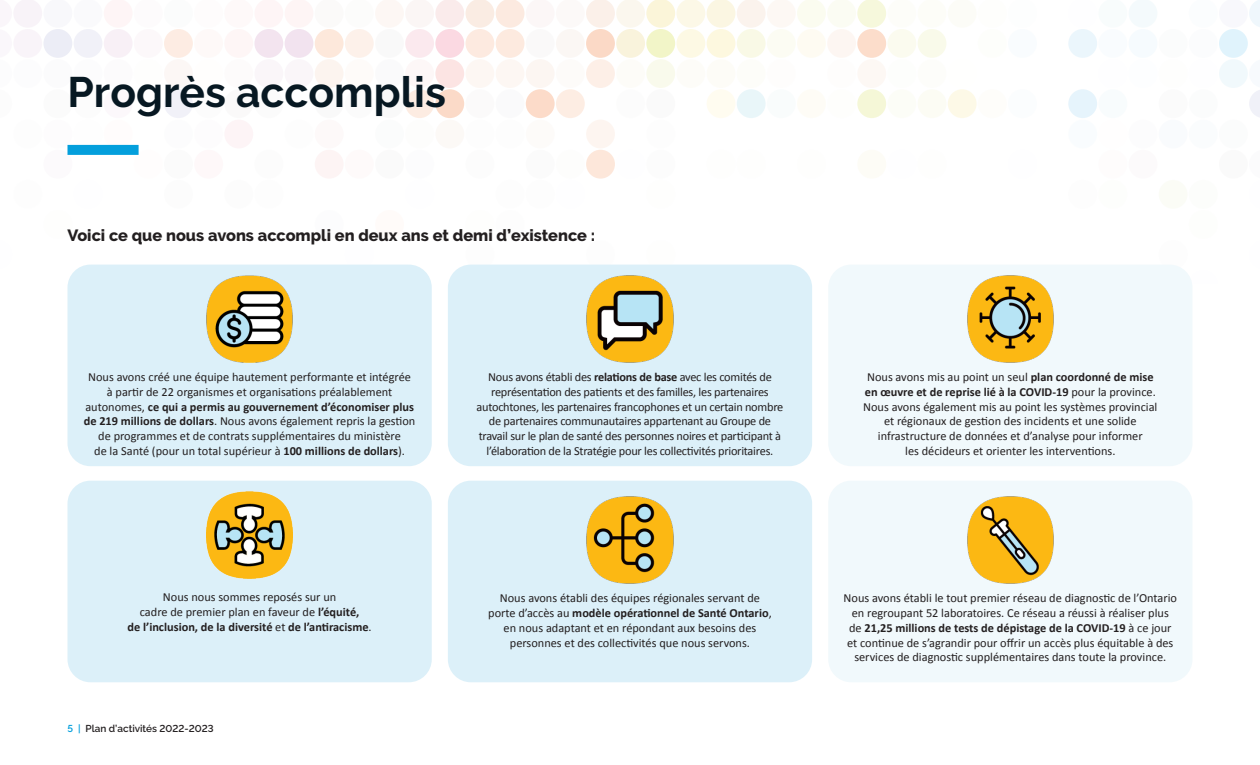
<style>
.page{position:relative;width:1260px;height:765px;background:#fff}
.page>*{position:absolute;margin:0;border:0;box-sizing:border-box;transform-origin:0 0}
.t1{font:42.5px "Raleway modified Bold";color:#071822}
.t2{font:800 16.25px "Raleway";color:#231f20}
.Bullets_NO_HYPHENS{font:12.38px/14.8px "Calibri";color:#231f20;text-align:center}
.Bullets_NO_HYPHENS-2{font:12.38px/14.8px "Calibri";letter-spacing:-.02em;color:#231f20;text-align:center}
.t3{font:700 10px "Raleway modified Semi";color:#231f20}
.s1{font-weight:700}
.s2{color:#049fdc}
</style>
<div class="page">
<div style="left:1219px;top:29px;width:29px;height:29px;background:#e0f3fc;border-radius:50%"></div>
<div style="left:1159px;top:29px;width:29px;height:29px;background:#fbfcfc;border-radius:50%"></div>
<div style="left:1189px;top:89px;width:29px;height:29px;background:#fbfcfc;border-radius:50%"></div>
<div style="left:1159px;top:89px;width:29px;height:29px;background:#fbfbfb;border-radius:50%"></div>
<svg style="left:1249px;top:90px;width:11px;height:27px"></svg>
<div style="left:1159px;top:59px;width:29px;height:29px;background:#fcfcfb;border-radius:50%"></div>
<div style="left:1159px;top:240px;width:29px;height:29px;background:#f9f9f9;border-radius:50%"></div>
<div style="left:646px;top:240px;width:29px;height:29px;background:#fcfcfb;border-radius:50%"></div>
<div style="left:586px;top:240px;width:29px;height:29px;background:#fafbfb;border-radius:50%"></div>
<div style="left:466px;top:240px;width:28px;height:29px;background:#fafbfb;border-radius:50%"></div>
<div style="left:1189px;top:210px;width:29px;height:29px;background:#fbfcf6;border-radius:50%"></div>
<div style="left:466px;top:210px;width:28px;height:29px;background:#fcfcfb;border-radius:50%"></div>
<div style="left:496px;top:210px;width:29px;height:29px;background:#fafbfb;border-radius:50%"></div>
<div style="left:375px;top:210px;width:29px;height:29px;background:#fffbf9;border-radius:50%"></div>
<div style="left:918px;top:150px;width:29px;height:29px;background:#fcfcfb;border-radius:50%"></div>
<div style="left:857px;top:150px;width:29px;height:29px;background:#fdfcf6;border-radius:50%"></div>
<div style="left:797px;top:150px;width:29px;height:29px;background:#fcfcfb;border-radius:50%"></div>
<div style="left:737px;top:150px;width:29px;height:29px;background:#fcfcfb;border-radius:50%"></div>
<div style="left:707px;top:150px;width:29px;height:29px;background:#fcfcfb;border-radius:50%"></div>
<div style="left:586px;top:150px;width:29px;height:29px;background:#fde7da;border-radius:50%"></div>
<div style="left:526px;top:150px;width:29px;height:29px;background:#fbfbfb;border-radius:50%"></div>
<div style="left:466px;top:150px;width:28px;height:29px;background:#f6f7f7;border-radius:50%"></div>
<div style="left:405px;top:150px;width:29px;height:29px;background:#f7f8f9;border-radius:50%"></div>
<div style="left:375px;top:150px;width:29px;height:29px;background:#fafafa;border-radius:50%"></div>
<div style="left:646px;top:120px;width:29px;height:28px;background:#fafbfa;border-radius:50%"></div>
<div style="left:586px;top:120px;width:29px;height:28px;background:#fdf5f0;border-radius:50%"></div>
<div style="left:526px;top:120px;width:29px;height:28px;background:#fdfbf9;border-radius:50%"></div>
<div style="left:466px;top:120px;width:28px;height:28px;background:#f9f9f9;border-radius:50%"></div>
<div style="left:405px;top:120px;width:29px;height:28px;background:#faf9f7;border-radius:50%"></div>
<div style="left:496px;top:120px;width:29px;height:28px;background:#f9f9f9;border-radius:50%"></div>
<div style="left:435px;top:120px;width:29px;height:28px;background:#fcf9f6;border-radius:50%"></div>
<div style="left:375px;top:120px;width:29px;height:28px;background:#fbfcfc;border-radius:50%"></div>
<div style="left:646px;top:180px;width:29px;height:29px;background:#fcfcfb;border-radius:50%"></div>
<div style="left:526px;top:180px;width:29px;height:29px;background:#f9f9f9;border-radius:50%"></div>
<div style="left:496px;top:180px;width:29px;height:29px;background:#f9f9f9;border-radius:50%"></div>
<div style="left:345px;top:150px;width:29px;height:29px;background:#fefafa;border-radius:50%"></div>
<div style="left:315px;top:150px;width:29px;height:29px;background:#fdf4f4;border-radius:50%"></div>
<div style="left:254px;top:150px;width:29px;height:29px;background:#f6f7f7;border-radius:50%"></div>
<div style="left:194px;top:150px;width:29px;height:29px;background:#fef8f9;border-radius:50%"></div>
<div style="left:164px;top:150px;width:29px;height:29px;background:#fbfbfb;border-radius:50%"></div>
<div style="left:134px;top:150px;width:29px;height:29px;background:#fffbf9;border-radius:50%"></div>
<div style="left:44px;top:150px;width:28px;height:29px;background:#fcfafc;border-radius:50%"></div>
<div style="left:315px;top:120px;width:29px;height:28px;background:#fdf9f9;border-radius:50%"></div>
<div style="left:285px;top:120px;width:29px;height:28px;background:#fafbfb;border-radius:50%"></div>
<div style="left:224px;top:120px;width:29px;height:28px;background:#fdf4f6;border-radius:50%"></div>
<div style="left:164px;top:120px;width:29px;height:28px;background:#f7f8f9;border-radius:50%"></div>
<div style="left:44px;top:120px;width:28px;height:28px;background:#faf6fa;border-radius:50%"></div>
<div style="left:13px;top:120px;width:29px;height:28px;background:#faf9fb;border-radius:50%"></div>
<div style="left:254px;top:180px;width:29px;height:29px;background:#f9f9f9;border-radius:50%"></div>
<div style="left:224px;top:180px;width:29px;height:29px;background:#f6f7f7;border-radius:50%"></div>
<div style="left:164px;top:180px;width:29px;height:29px;background:#f6f7f7;border-radius:50%"></div>
<div style="left:13px;top:180px;width:29px;height:29px;background:#fafbfb;border-radius:50%"></div>
<div style="left:646px;top:150px;width:29px;height:29px;background:#f6f7f7;border-radius:50%"></div>
<div style="left:315px;top:210px;width:29px;height:29px;background:#f7f8f9;border-radius:50%"></div>
<div style="left:44px;top:210px;width:28px;height:29px;background:#fcfcfb;border-radius:50%"></div>
<div style="left:1189px;top:120px;width:29px;height:29px;background:#fafcfd;border-radius:50%"></div>
<div style="left:1159px;top:120px;width:29px;height:29px;background:#f9fbfd;border-radius:50%"></div>
<div style="left:1129px;top:120px;width:28px;height:29px;background:#f7f6fa;border-radius:50%"></div>
<div style="left:1068px;top:120px;width:29px;height:29px;background:#f9fcfe;border-radius:50%"></div>
<div style="left:1189px;top:29px;width:29px;height:29px;background:#fbfcfd;border-radius:50%"></div>
<div style="left:194px;top:120px;width:29px;height:28px;background:#fbf7fa;border-radius:50%"></div>
<div style="left:1189px;top:180px;width:29px;height:29px;background:#fcfdfb;border-radius:50%"></div>
<div style="left:1159px;top:180px;width:29px;height:29px;background:#fbfcf6;border-radius:50%"></div>
<div style="left:1098px;top:180px;width:29px;height:29px;background:#fbfcf6;border-radius:50%"></div>
<div style="left:1068px;top:180px;width:29px;height:29px;background:#f9f9f9;border-radius:50%"></div>
<div style="left:1219px;top:150px;width:29px;height:29px;background:#fafafa;border-radius:50%"></div>
<div style="left:1129px;top:150px;width:28px;height:29px;background:#fcfafb;border-radius:50%"></div>
<div style="left:1098px;top:150px;width:29px;height:29px;background:#fcf6f8;border-radius:50%"></div>
<div style="left:1219px;top:120px;width:29px;height:29px;background:#fbfcfc;border-radius:50%"></div>
<div style="left:1219px;top:59px;width:29px;height:29px;background:#f1f9fc;border-radius:50%"></div>
<svg style="left:1249px;top:0;width:11px;height:27px"></svg>
<svg style="left:14px;top:0;width:1143px;height:118px"></svg>
<div style="left:556px;top:150px;width:29px;height:29px;background:#f9f9f8;border-radius:50%"></div>
<div style="left:67px;top:265px;width:365px;height:201px;background:#dcf0f9;border-radius:23px"></div>
<div style="left:67px;top:481px;width:365px;height:201px;background:#dcf0f9;border-radius:23px"></div>
<div style="left:448px;top:265px;width:364px;height:201px;background:#dcf0f9;border-radius:23px"></div>
<div style="left:828px;top:481px;width:364px;height:201px;background:#f1f9fc;border-radius:23px"></div>
<div style="left:828px;top:265px;width:364px;height:201px;background:#f1f9fc;border-radius:23px"></div>
<div style="left:448px;top:481px;width:364px;height:201px;background:#dcf0f9;border-radius:23px"></div>
<img style="left:206px;top:275px;width:87px;height:87px">
<img style="left:206px;top:491px;width:87px;height:87px">
<img style="left:587px;top:275px;width:86px;height:87px">
<img style="left:967px;top:275px;width:87px;height:87px">
<img style="left:587px;top:497px;width:86px;height:86px">
<img style="left:967px;top:497px;width:87px;height:86px">
<div style="left:68px;top:145px;width:71px;height:10px;background:#049fdc"></div>
<h1 class="t1" style="left:68px;top:68px;width:380px">Progrès accomplis</h1>
<p class="t2" style="left:68px;top:226px;width:529px">Voici ce que nous avons accompli en deux ans et demi d’existence :</p>
<p class="Bullets_NO_HYPHENS" style="left:84px;top:370px;width:333px">Nous avons créé une équipe hautement performante et intégrée à partir de 22 organismes et organisations préalablement autonomes, <span class="s1">ce qui a permis au gouvernement d’économiser plus de 219 millions de dollars</span>. Nous avons également repris la gestion de programmes et de contrats supplémentaires du ministère<br>de la Santé (pour un total supérieur à <span class="s1">100 millions de dollars</span>).</p>
<p class="Bullets_NO_HYPHENS-2" style="left:476px;top:370px;width:308px">Nous avons établi des <span class="s1">relations de base</span> avec les comités de représentation des patients et des familles, les partenaires autochtones, les partenaires francophones et un certain nombre de partenaires communautaires appartenant au Groupe de travail sur le plan de santé des personnes noires et participant à l’élaboration de la Stratégie pour les collectivités prioritaires.</p>
<p class="Bullets_NO_HYPHENS" style="left:127px;top:590px;width:246px">Nous nous sommes reposés sur un<br>cadre de premier plan en faveur de <span class="s1">l’équité,<br>de l’inclusion, de la diversité</span> et <span class="s1">de l’antiracisme</span>.</p>
<p class="t3" style="left:68px;top:723px;width:148px"><span class="s2">5 |</span> Plan d’activités 2022-2023</p>
<p class="Bullets_NO_HYPHENS" style="left:488px;top:591px;width:285px">Nous avons établi des équipes régionales servant de porte d’accès au <span class="s1">modèle opérationnel de Santé Ontario</span>, en nous adaptant et en répondant aux besoins des personnes et des collectivités que nous servons.</p>
<p class="Bullets_NO_HYPHENS" style="left:863px;top:370px;width:296px">Nous avons mis au point un seul <span class="s1">plan coordonné de mise en œuvre et de reprise lié à la COVID-19</span> pour la province.<br>Nous avons également mis au point les systèmes provincial et régionaux de gestion des incidents et une solide infrastructure de données et d’analyse pour informer<br>les décideurs et orienter les interventions.</p>
<p class="Bullets_NO_HYPHENS" style="left:844px;top:591px;width:335px">Nous avons établi le tout premier réseau de diagnostic de l’Ontario en regroupant 52 laboratoires. Ce réseau a réussi à réaliser plus<br>de <span class="s1">21,25 millions de tests de dépistage de la COVID-19</span> à ce jour et continue de s’agrandir pour offrir un accès plus équitable à des services de diagnostic supplémentaires dans toute la province.</p>
</div>
